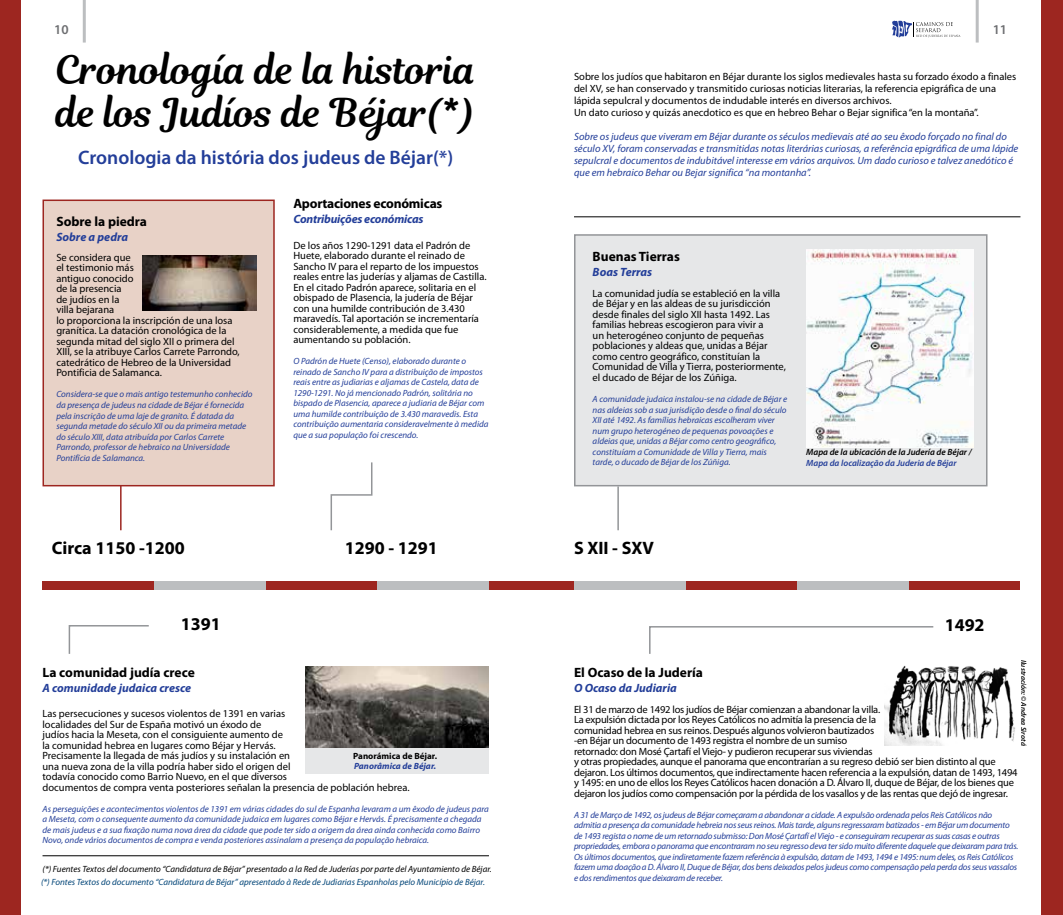
<style>
.page{position:relative;width:1063px;height:915px;background:#fff}
.page>*{position:absolute;margin:0;border:0;box-sizing:border-box;transform-origin:0 0}
.t1{font:39px/43.5px "Magnolia Script";color:#000}
.t2{font:600 19.5px "Myriad Pro";color:#233e99}
.t3{font:700 18px "Myriad Pro";color:#000}
.t4{font:700 13.5px "Myriad Pro";color:#000}
.t5{font:700 13.5px "Myriad Pro";letter-spacing:-.02em;color:#000}
.t6{font:600 13.5px "Myriad Pro";color:#6d6e71}
.t7{font:italic 700 12px "Myriad Pro";color:#233e99}
.t8{font:italic 700 12px "Myriad Pro";letter-spacing:-.02em;color:#233e99}
.t9{font:10.5px/10.5px "Myriad Pro";color:#000}
.t10{font:10.5px/10.5px "Myriad Pro";letter-spacing:-.02em;color:#000}
.t11{font:italic 10.5px/12px "Myriad Pro";color:#233e99}
.t12{font:italic 9px/10.5px "Myriad Pro";color:#233e99}
.t13{font:italic 9px/10.5px "Myriad Pro";letter-spacing:-.02em;color:#233e99}
.t14{font:italic 9px "Myriad Pro";color:#000}
.t15{font:italic 9px "Myriad Pro";color:#047}
.t16{font:italic 600 9px "Myriad Pro";color:#000}
.t17{font:italic 600 9px "Myriad Pro";color:#233e99}
.t18{font:700 9px "Myriad Pro";color:#000}
.t19{font:italic 700 9px "Myriad Pro";color:#233e99}
.t20{font:italic 600 7.5px "Myriad Pro";color:#000}
</style>
<div class="page">
<div style="left:1042px;top:0;width:21px;height:914px;background:#9d2620"></div>
<hr style="left:976px;top:0;width:3px;height:43px;background:#bcbec0">
<svg style="left:892px;top:21px;width:69px;height:17px"></svg>
<hr style="left:83px;top:0;width:3px;height:43px;background:#bcbec0">
<div style="left:0;top:0;width:21px;height:914px;background:#9d2620"></div>
<div style="left:43px;top:581px;width:977px;height:8px;background:#9d2620"></div>
<div style="left:154px;top:581px;width:112px;height:8px;background:#bcbec0"></div>
<div style="left:574px;top:581px;width:112px;height:8px;background:#bcbec0"></div>
<div style="left:797px;top:581px;width:112px;height:8px;background:#bcbec0"></div>
<div style="left:377px;top:581px;width:112px;height:8px;background:#bcbec0"></div>
<hr style="left:574px;top:216px;width:446px;height:1px;background:#000">
<div style="left:574px;top:234px;width:414px;height:252px;background:#e6e7e8;border:2px solid #939598"></div>
<hr style="left:617px;top:486px;width:2px;height:44px;background:#939598">
<hr style="left:120px;top:438px;width:2px;height:92px;background:#9d2620">
<svg style="left:68px;top:625px;width:81px;height:29px"></svg>
<svg style="left:330px;top:462px;width:43px;height:69px"></svg>
<svg style="left:649px;top:626px;width:285px;height:28px"></svg>
<div style="left:43px;top:199px;width:232px;height:287px;background:#e8d2c7;border:2px solid #9d2620"></div>
<hr style="left:43px;top:855px;width:446px;height:1px;background:#000">
<img style="left:142px;top:255px;width:115px;height:55px">
<img style="left:806px;top:249px;width:167px;height:198px">
<img style="left:306px;top:666px;width:183px;height:82px">
<div style="left:306px;top:748px;width:183px;height:25px;background:#e6e7e8"></div>
<img style="left:885px;top:665px;width:131px;height:80px">
<p class="t6" style="left:54px;top:21px;width:16px">10</p>
<p class="t6" style="left:993px;top:21px;width:16px">11</p>
<p class="t9" style="left:574px;top:70px;width:444px;line-height:12px">Sobre los judíos que habitaron en Béjar durante los siglos medievales hasta su forzado éxodo a finales del XV, se han conservado y transmitido curiosas noticias literarias, la referencia epigráfica de una lápida sepulcral y documentos de indudable interés en diversos archivos.<br>Un dato curioso y quizás anecdotico es que en hebreo Behar o Bejar significa “en la montaña”.</p>
<p class="t11" style="left:574px;top:130px;width:446px">Sobre os judeus que viveram em Béjar durante os séculos medievais até ao seu êxodo forçado no final do século XV, foram conservadas e transmitidas notas literárias curiosas, a referência epigráfica de uma lápide sepulcral e documentos de indubitável interesse em vários arquivos. Um dado curioso e talvez anedótico é que em hebraico Behar ou Bejar significa “na montanha”.</p>
<h1 class="t1" style="left:55px;top:48px;width:422px">Cronología de la historia de los Judíos de Béjar(*)</h1>
<h2 class="t2" style="left:78px;top:144px;width:377px">Cronologia da história dos judeus de Béjar(*)</h2>
<p class="t5" style="left:293px;top:195px;width:151px">Aportaciones económicas</p>
<p class="t8" style="left:293px;top:211px;width:132px">Contribuições económicas</p>
<p class="t9" style="left:293px;top:240px;width:195px">De los años 1290-1291 data el Padrón de Huete, elaborado durante el reinado de Sancho IV para el reparto de los impuestos reales entre las juderías y aljamas de Castilla.<br>En el citado Padrón aparece, solitaria en el obispado de Plasencia, la judería de Béjar con una humilde contribución de 3.430 maravedís. Tal aportación se incrementaría considerablemente, a medida que fue aumentando su población.</p>
<p class="t12" style="left:293px;top:356px;width:197px">O Padrón de Huete (Censo), elaborado durante o reinado de Sancho IV para a distribuição de impostos reais entre as judiarias e aljamas de Castela, data de 1290-1291. No já mencionado Padrón, solitária no bispado de Plasencia, aparece a judiaria de Béjar com uma humilde contribuição de 3.430 maravedis. Esta contribuição aumentaria consideravelmente à medida que a sua população foi crescendo.</p>
<p class="t4" style="left:56px;top:213px;width:92px">Sobre la piedra</p>
<p class="t7" style="left:56px;top:229px;width:73px">Sobre a pedra</p>
<p class="t9" style="left:56px;top:252px;width:185px">Se considera que<br>el testimonio más<br>antiguo conocido<br>de la presencia<br>de judíos en la<br>villa bejarana<br>lo proporciona la inscripción de una losa granítica. La datación cronológica de la segunda mitad del siglo XII o primera del<br>XIII, se la atribuye Carlos Carrete Parrondo, catedrático de Hebreo de la Universidad<br>Pontificia de Salamanca.</p>
<p class="t12" style="left:56px;top:389px;width:198px">Considera-se que o mais antigo testemunho conhecido da presença de judeus na cidade de Béjar é fornecida pela inscrição de uma laje de granito. É datada da segunda metade do século XII ou da primeira metade do século XIII, data atribuída por Carlos Carrete Parrondo, professor de hebraico na Universidade Pontifícia de Salamanca.</p>
<p class="t4" style="left:593px;top:247px;width:89px">Buenas Tierras</p>
<p class="t7" style="left:593px;top:264px;width:61px">Boas Terras</p>
<p class="t9" style="left:593px;top:288px;width:195px">La comunidad judía se estableció en la villa de Béjar y en las aldeas de su jurisdicción desde finales del siglo XII hasta 1492. Las familias hebreas escogieron para vivir a<br>un heterogéneo conjunto de pequeñas poblaciones y aldeas que, unidas a Béjar como centro geográfico, constituían la Comunidad de Villa y Tierra, posteriormente, el ducado de Béjar de los Zúñiga.</p>
<p class="t12" style="left:593px;top:393px;width:196px">A comunidade judaica instalou-se na cidade de Béjar e nas aldeias sob a sua jurisdição desde o final do século XII até 1492. As famílias hebraicas escolheram viver num grupo heterogéneo de pequenas povoações e aldeias que, unidas a Béjar como centro geográfico, constituíam a Comunidade de Villa y Tierra, mais tarde, o ducado de Béjar de los Zúñiga.</p>
<p class="t16" style="left:806px;top:446px;width:167px">Mapa de la ubicación de la Judería de Béjar /</p>
<p class="t17" style="left:806px;top:457px;width:152px">Mapa da localização da Juderia de Béjar</p>
<h3 class="t3" style="left:52px;top:536px;width:134px">Circa 1150 -1200</h3>
<h3 class="t3" style="left:345px;top:536px;width:94px">1290 - 1291</h3>
<h3 class="t3" style="left:574px;top:536px;width:82px">S XII - SXV</h3>
<h3 class="t3" style="left:181px;top:612px;width:41px">1391</h3>
<h3 class="t3" style="left:945px;top:613px;width:41px">1492</h3>
<p class="t4" style="left:43px;top:663px;width:154px">La comunidad judía crece</p>
<p class="t7" style="left:43px;top:679px;width:150px">A comunidade judaica cresce</p>
<p class="t9" style="left:43px;top:708px;width:369px">Las persecuciones y sucesos violentos de 1391 en varias<br>localidades del Sur de España motivó un éxodo de<br>judíos hacia la Meseta, con el consiguiente aumento de<br>la comunidad hebrea en lugares como Béjar y Hervás.<br>Precisamente la llegada de más judíos y su instalación en<br>una nueva zona de la villa podría haber sido el origen del<br>todavía conocido como Barrio Nuevo, en el que diversos<br>documentos de compra venta posteriores señalan la presencia de población hebrea.</p>
<p class="t12" style="left:43px;top:803px;width:448px">As perseguições e acontecimentos violentos de 1391 em várias cidades do sul de Espanha levaram a um êxodo de judeus para a Meseta, com o consequente aumento da comunidade judaica em lugares como Béjar e Hervás. É precisamente a chegada de mais judeus e a sua fixação numa nova área da cidade que pode ter sido a origem da área ainda conhecida como Bairro Novo, onde vários documentos de compra e venda posteriores assinalam a presença da população hebraica.</p>
<p class="t18" style="left:353px;top:749px;width:85px">Panorámica de Béjar.</p>
<p class="t19" style="left:354px;top:760px;width:84px">Panorâmica de Béjar.</p>
<p class="t14" style="left:43px;top:862px;width:451px">(*) Fuentes Textos del documento “Candidatura de Béjar” presentado a la Red de Juderías por parte del Ayuntamiento de Béjar.</p>
<p class="t15" style="left:41px;top:876px;width:445px">(*) Fontes Textos do documento “Candidatura de Béjar” apresentado à Rede de Judiarias Espanholas pelo Município de Béjar.</p>
<p class="t20" style="left:1029px;top:659px;width:87px;rotate:90deg">Ilustración: © Andrea Sirotá</p>
<p class="t4" style="left:574px;top:663px;width:131px">El Ocaso de la Judería</p>
<p class="t7" style="left:574px;top:679px;width:104px">O Ocaso da Judiaria</p>
<p class="t10" style="left:574px;top:703px;width:445px">El 31 de marzo de 1492 los judíos de Béjar comienzan a abandonar la villa.<br>La expulsión dictada por los Reyes Católicos no admitía la presencia de la<br>comunidad hebrea en sus reinos. Después algunos volvieron bautizados<br>-en Béjar un documento de 1493 registra el nombre de un sumiso<br>retornado: don Mosé Çartafí el Viejo- y pudieron recuperar sus viviendas<br>y otras propiedades, aunque el panorama que encontrarían a su regreso debió ser bien distinto al que dejaron. Los últimos documentos, que indirectamente hacen referencia a la expulsión, datan de 1493, 1494 y 1495: en uno de ellos los Reyes Católicos hacen donación a D. Álvaro II, duque de Béjar, de los bienes que dejaron los judíos como compensación por la pérdida de los vasallos y de las rentas que dejó de ingresar.</p>
<p class="t13" style="left:574px;top:809px;width:446px">A 31 de Março de 1492, os judeus de Béjar começaram a abandonar a cidade. A expulsão ordenada pelos Reis Católicos não admitia a presença da comunidade hebreia nos seus reinos. Mais tarde, alguns regressaram batizados - em Béjar um documento de 1493 regista o nome de um retornado submisso: Don Mosé Çartafí el Viejo - e conseguiram recuperar as suas casas e outras propriedades, embora o panorama que encontraram no seu regresso deva ter sido muito diferente daquele que deixaram para trás.<br>Os últimos documentos, que indiretamente fazem referência à expulsão, datam de 1493, 1494 e 1495: num deles, os Reis Católicos fazem uma doação a D. Álvaro II, Duque de Béjar, dos bens deixados pelos judeus como compensação pela perda dos seus vassalos e dos rendimentos que deixaram de receber.</p>
</div>
